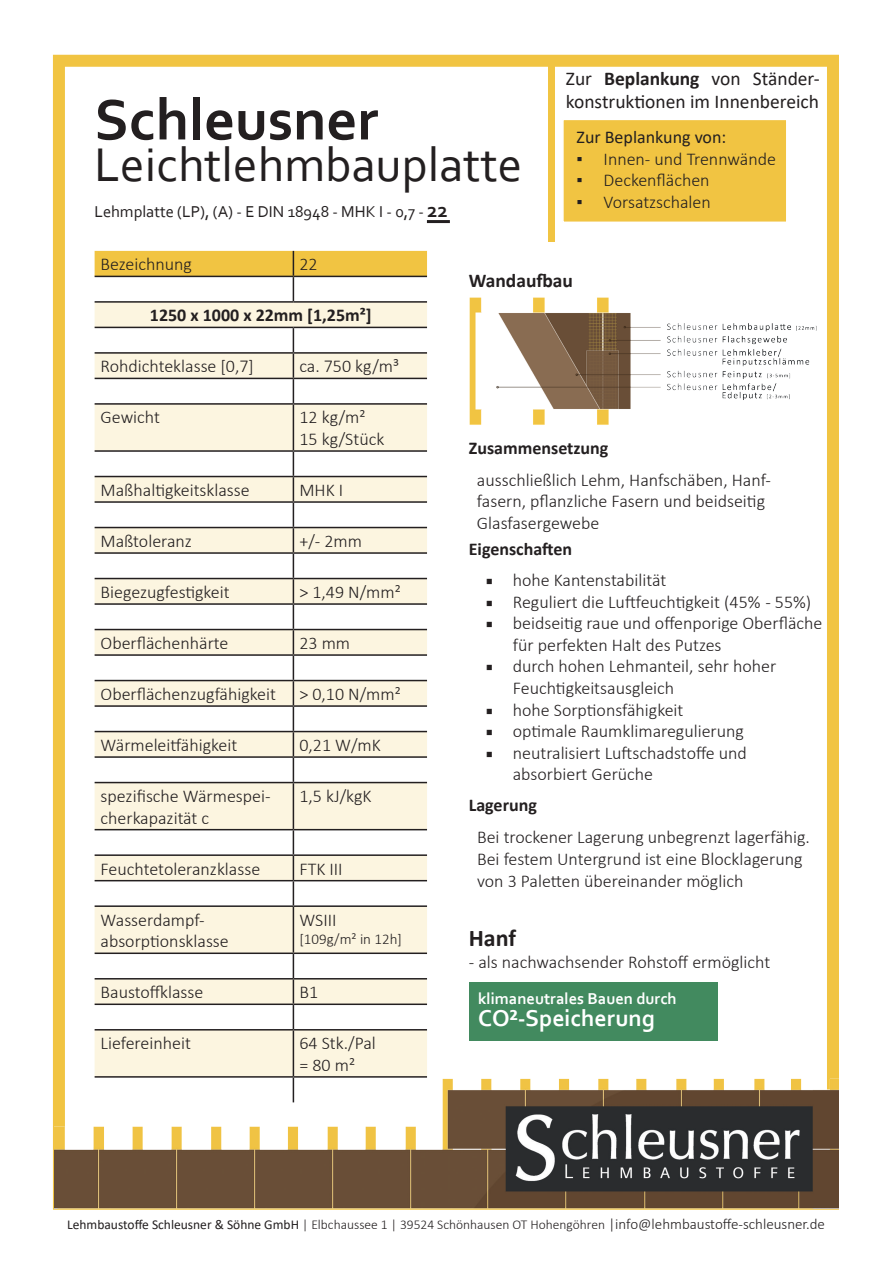
<style>
.page{position:relative;width:893px;height:1263px;background:#fff}
.page>*{position:absolute;margin:0;border:0;box-sizing:border-box;transform-origin:0 0}
.t1{font:700 60px "Corbel";color:#231f20}
.t2{font:49.5px "Corbel";color:#231f20}
.t3{font:700 24px "Corbel";color:#fff}
.t4{font:700 24px "Calibri";color:#231f20}
.t5{font:19.5px/23.4px "Calibri";color:#231f20}
.t6{font:700 19.5px "Calibri";color:#231f20}
.t7{font:300 18px/21.6px "Calibri";color:#231f20}
.t8{font:700 18px "Calibri";color:#231f20}
.t9{font:18px "Calibri";color:#231f20}
.t10{font:16.5px "Corbel";color:#231f20}
.t11{font:700 16.5px "Corbel";color:#fff}
.t12{font:300 15px "Calibri";color:#231f20}
.t13{font:300 13.5px "Calibri";color:#231f20}
.s1{font-weight:700;font-size:21px}
.s2{font-weight:700}
.s3{font-family:"Arial Narrow";font-weight:400}
.s4{font-family:"Minion Pro";font-weight:400}
.s5{font-weight:400}
.s6{font-size:15px}
</style>
<div class="page">
<div style="left:53px;top:55px;width:786px;height:1155px;border:12px solid #f1c442"></div>
<svg style="left:95px;top:303px;width:332px;height:707px;fill:#fcf5e0"></svg>
<hr style="left:95px;top:301px;width:198px;height:2px;background:#231f20">
<hr style="left:293px;top:301px;width:134px;height:2px;background:#231f20">
<hr style="left:95px;top:327px;width:198px;height:1px;background:#231f20">
<hr style="left:293px;top:327px;width:134px;height:1px;background:#231f20">
<hr style="left:95px;top:352px;width:198px;height:2px;background:#231f20">
<hr style="left:293px;top:352px;width:134px;height:2px;background:#231f20">
<hr style="left:95px;top:378px;width:198px;height:1px;background:#231f20">
<hr style="left:293px;top:378px;width:134px;height:1px;background:#231f20">
<svg style="left:293px;top:328px;width:1px;height:75px"></svg>
<hr style="left:95px;top:403px;width:198px;height:2px;background:#231f20">
<hr style="left:293px;top:403px;width:134px;height:2px;background:#231f20">
<hr style="left:293px;top:405px;width:1px;height:45px;background:#231f20">
<hr style="left:95px;top:450px;width:198px;height:2px;background:#231f20">
<hr style="left:293px;top:450px;width:134px;height:2px;background:#231f20">
<hr style="left:95px;top:501px;width:198px;height:2px;background:#231f20">
<hr style="left:293px;top:501px;width:134px;height:2px;background:#231f20">
<hr style="left:95px;top:527px;width:198px;height:1px;background:#231f20">
<hr style="left:293px;top:527px;width:134px;height:1px;background:#231f20">
<hr style="left:95px;top:552px;width:198px;height:2px;background:#231f20">
<hr style="left:293px;top:552px;width:134px;height:2px;background:#231f20">
<hr style="left:95px;top:578px;width:198px;height:1px;background:#231f20">
<hr style="left:293px;top:578px;width:134px;height:1px;background:#231f20">
<hr style="left:95px;top:603px;width:198px;height:2px;background:#231f20">
<hr style="left:293px;top:603px;width:134px;height:2px;background:#231f20">
<hr style="left:95px;top:629px;width:198px;height:1px;background:#231f20">
<hr style="left:293px;top:629px;width:134px;height:1px;background:#231f20">
<hr style="left:95px;top:654px;width:198px;height:2px;background:#231f20">
<hr style="left:293px;top:654px;width:134px;height:2px;background:#231f20">
<hr style="left:95px;top:680px;width:198px;height:1px;background:#231f20">
<hr style="left:293px;top:680px;width:134px;height:1px;background:#231f20">
<hr style="left:95px;top:705px;width:198px;height:2px;background:#231f20">
<hr style="left:293px;top:705px;width:134px;height:2px;background:#231f20">
<hr style="left:95px;top:731px;width:198px;height:1px;background:#231f20">
<hr style="left:293px;top:731px;width:134px;height:1px;background:#231f20">
<hr style="left:95px;top:756px;width:198px;height:2px;background:#231f20">
<hr style="left:293px;top:756px;width:134px;height:2px;background:#231f20">
<svg style="left:293px;top:452px;width:1px;height:330px"></svg>
<hr style="left:95px;top:782px;width:198px;height:1px;background:#231f20">
<hr style="left:293px;top:782px;width:134px;height:1px;background:#231f20">
<hr style="left:293px;top:783px;width:1px;height:46px;background:#231f20">
<hr style="left:95px;top:829px;width:198px;height:1px;background:#231f20">
<hr style="left:293px;top:829px;width:134px;height:1px;background:#231f20">
<hr style="left:95px;top:854px;width:198px;height:2px;background:#231f20">
<hr style="left:293px;top:854px;width:134px;height:2px;background:#231f20">
<hr style="left:95px;top:880px;width:198px;height:1px;background:#231f20">
<hr style="left:293px;top:880px;width:134px;height:1px;background:#231f20">
<svg style="left:293px;top:830px;width:1px;height:75px"></svg>
<hr style="left:95px;top:905px;width:198px;height:2px;background:#231f20">
<hr style="left:293px;top:905px;width:134px;height:2px;background:#231f20">
<hr style="left:293px;top:907px;width:1px;height:45px;background:#231f20">
<hr style="left:95px;top:952px;width:198px;height:2px;background:#231f20">
<hr style="left:293px;top:952px;width:134px;height:2px;background:#231f20">
<hr style="left:95px;top:978px;width:198px;height:1px;background:#231f20">
<hr style="left:293px;top:978px;width:134px;height:1px;background:#231f20">
<hr style="left:95px;top:1003px;width:198px;height:2px;background:#231f20">
<hr style="left:293px;top:1003px;width:134px;height:2px;background:#231f20">
<svg style="left:293px;top:954px;width:1px;height:56px"></svg>
<svg style="left:95px;top:251px;width:332px;height:50px"></svg>
<hr style="left:95px;top:276px;width:198px;height:1px;background:#231f20">
<hr style="left:95px;top:476px;width:198px;height:1px;background:#231f20">
<hr style="left:293px;top:476px;width:134px;height:1px;background:#231f20">
<img style="left:54px;top:1010px;width:785px;height:199px">
<div style="left:562px;top:119px;width:225px;height:104px;background:#f1c442;border:2px solid #fff"></div>
<div style="left:549px;top:55px;width:6px;height:186px;background:#f1c442"></div>
<img style="left:469px;top:297px;width:348px;height:128px">
<hr style="left:427px;top:220px;width:23px;height:3px;background:#231f20">
<div style="left:469px;top:983px;width:248px;height:58px;background:#428a5f"></div>
<h1 class="t1" style="left:94px;top:82px;width:285px">Schleusner</h1>
<h2 class="t2" style="left:94px;top:134px;width:430px">Leichtlehmbauplatte</h2>
<p class="t10" style="left:94px;top:201px;width:355px">Lehmplatte (LP), (A) - E DIN 18948 - MHK I - 0,7 - <span class="s1">22</span></p>
<p class="t5" style="left:566px;top:66px;width:255px">Zur <span class="s2">Beplankung</span> von Ständer&shy;konstruktionen im Innenbereich</p>
<p class="t9" style="left:577px;top:125px;width:151px">Zur Beplankung von:</p>
<p class="t7" style="left:577px;top:148px;width:201px"><span class="s3">▪</span> Innen- und Trennwände</p>
<p class="t7" style="left:577px;top:169px;width:134px"><span class="s3">▪</span> Deckenflächen</p>
<p class="t7" style="left:577px;top:191px;width:136px"><span class="s3">▪</span> Vorsatzschalen</p>
<p class="t7" style="left:101px;top:253px;width:93px">Bezeichnung</p>
<p class="t7" style="left:299px;top:253px;width:20px">22</p>
<p class="t8" style="left:150px;top:303px;width:223px">1250 x 1000 x 22mm [1,25m²]</p>
<p class="t7" style="left:101px;top:355px;width:155px">Rohdichteklasse [0,7]</p>
<p class="t7" style="left:299px;top:355px;width:101px">ca. 750 kg/m³</p>
<p class="t7" style="left:101px;top:406px;width:61px">Gewicht</p>
<p class="t7" style="left:299px;top:406px;width:86px">12 kg/m²<br>15 kg/Stück</p>
<p class="t7" style="left:101px;top:479px;width:151px">Maßhaltigkeitsklasse</p>
<p class="t7" style="left:299px;top:479px;width:45px">MHK I</p>
<p class="t7" style="left:101px;top:530px;width:93px">Maßtoleranz</p>
<p class="t7" style="left:299px;top:530px;width:64px">+/- 2mm</p>
<p class="t7" style="left:101px;top:581px;width:131px">Biegezugfestigkeit</p>
<p class="t7" style="left:299px;top:581px;width:103px">&gt; 1,49 N/mm²</p>
<p class="t7" style="left:101px;top:632px;width:129px">Oberflächenhärte</p>
<p class="t7" style="left:299px;top:632px;width:52px">23 mm</p>
<p class="t7" style="left:101px;top:683px;width:177px">Oberflächenzugfähigkeit</p>
<p class="t7" style="left:299px;top:683px;width:103px">&gt; 0,10 N/mm²</p>
<p class="t7" style="left:101px;top:734px;width:138px">Wärmeleitfähigkeit</p>
<p class="t7" style="left:299px;top:734px;width:83px">0,21 W/mK</p>
<p class="t7" style="left:101px;top:785px;width:172px">spezifische Wärmespei&shy;cherkapazität c</p>
<p class="t7" style="left:299px;top:785px;width:74px">1,5 kJ/kgK</p>
<p class="t7" style="left:101px;top:858px;width:161px">Feuchtetoleranzklasse</p>
<p class="t7" style="left:299px;top:858px;width:45px">FTK III</p>
<p class="t7" style="left:101px;top:909px;width:130px">Wasserdampf&shy;absorptionsklasse</p>
<p class="t7" style="left:299px;top:909px;width:39px">WSIII</p>
<p class="t12" style="left:299px;top:929px;width:104px">[109g/m² in 12h]</p>
<p class="t7" style="left:101px;top:981px;width:104px">Baustoffklasse</p>
<p class="t7" style="left:299px;top:981px;width:20px">B1</p>
<p class="t7" style="left:101px;top:1032px;width:92px">Liefereinheit</p>
<p class="t7" style="left:299px;top:1032px;width:78px">64 Stk./Pal = 80 m²</p>
<p class="t6" style="left:469px;top:266px;width:106px">Wandaufbau</p>
<p class="t8" style="left:469px;top:435px;width:141px">Zusammensetzung</p>
<p class="t7" style="left:477px;top:469px;width:296px">ausschließlich Lehm, Hanfschäben, Hanf&shy;fasern, pflanzliche Fasern und beidseitig<br>Glasfasergewebe</p>
<p class="t8" style="left:469px;top:537px;width:105px">Eigenschaften</p>
<p class="t7" style="left:486px;top:569px;width:182px"><span class="s4">■</span> hohe Kantenstabilität</p>
<p class="t7" style="left:486px;top:591px;width:327px"><span class="s4">■</span> Reguliert die Luftfeuchtigkeit (45% - 55%)</p>
<p class="t7" style="left:513px;top:612px;width:311px;text-indent:-27px"><span class="s4">■</span> beidseitig raue und offenporige Oberfläche für perfekten Halt des Putzes</p>
<p class="t7" style="left:513px;top:655px;width:265px;text-indent:-27px"><span class="s4">■</span> durch hohen Lehmanteil, sehr hoher<br>Feuchtigkeitsausgleich</p>
<p class="t7" style="left:486px;top:699px;width:199px"><span class="s4">■</span> hohe Sorptionsfähigkeit</p>
<p class="t7" style="left:486px;top:720px;width:260px"><span class="s4">■</span> optimale Raumklimaregulierung</p>
<p class="t7" style="left:513px;top:742px;width:236px;text-indent:-27px"><span class="s4">■</span> neutralisiert Luftschadstoffe und absorbiert Gerüche</p>
<p class="t8" style="left:469px;top:793px;width:70px">Lagerung</p>
<p class="t7" style="left:477px;top:826px;width:334px">Bei trockener Lagerung unbegrenzt lagerfähig.<br>Bei festem Untergrund ist eine Blocklagerung von 3 Paletten übereinander möglich</p>
<h3 class="t4" style="left:469px;top:921px;width:49px">Hanf</h3>
<p class="t7" style="left:469px;top:951px;width:303px">- als nachwachsender Rohstoff ermöglicht</p>
<p class="t11" style="left:478px;top:988px;width:200px">klimaneutrales Bauen durch</p>
<h3 class="t3" style="left:478px;top:1003px;width:178px">CO²-Speicherung</h3>
<p class="t13" style="left:67px;top:1216px;width:759px"><span class="s5">Lehmbaustoffe Schleusner &amp; Söhne GmbH</span> | Elbchaussee 1 | 39524 Schönhausen OT Hohengöhren <span class="s6">|info@lehmbaustoffe-schleusner.de</span></p>
</div>
